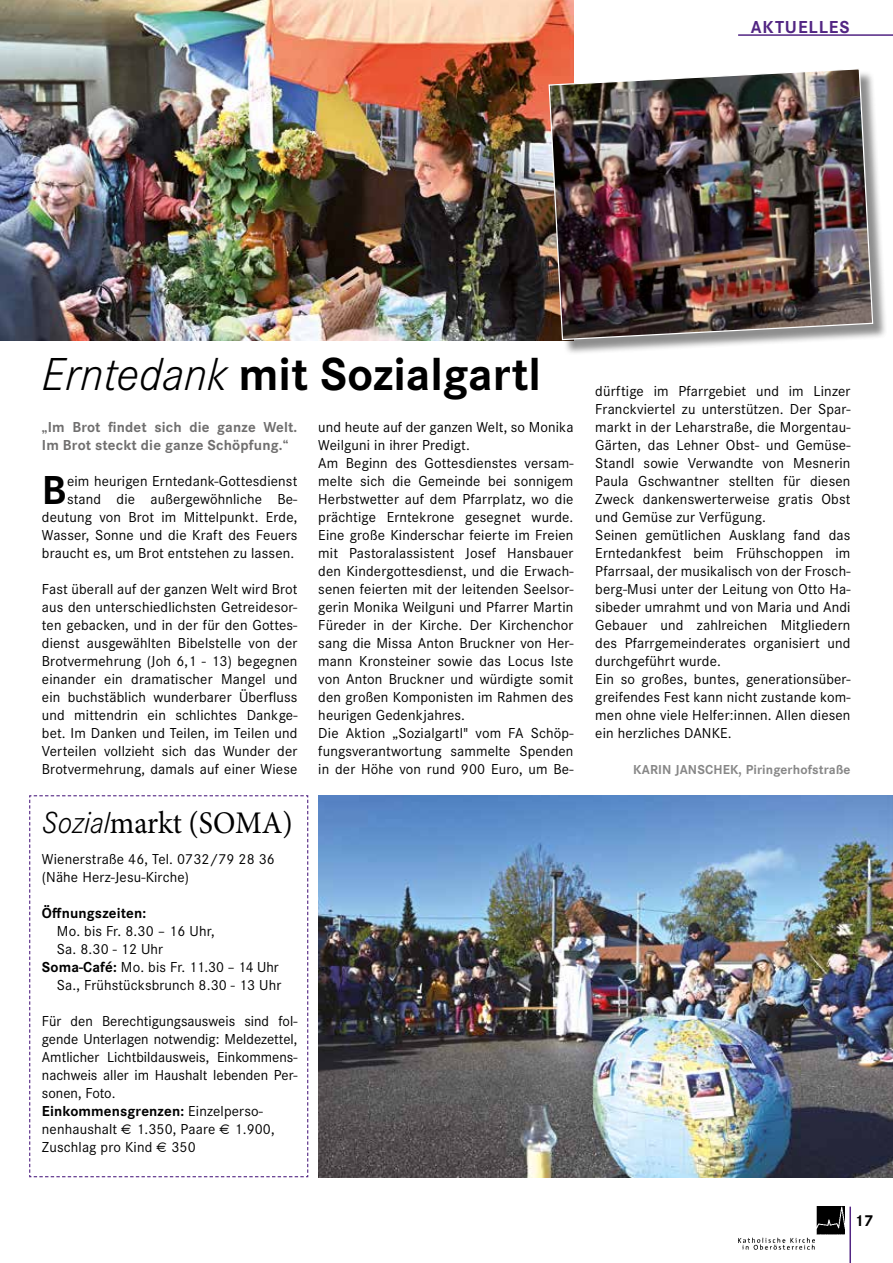
<style>
.page{position:relative;width:893px;height:1263px;background:#fff}
.page>*{position:absolute;margin:0;border:0;box-sizing:border-box;transform-origin:0 0}
.t1{font:700 48px "Corporate S";color:#000}
.t2{font:700 42px "Corporate S";color:#000}
.t3{font:31.5px "Minion Pro";letter-spacing:-.005em;color:#000;scale:.95 1}
.t4{font:700 18px "Corporate S";letter-spacing:.05em;color:#522583}
.t5{font:700 16.5px "Corporate S";color:#000}
.t6{font:15px/18px "Corporate S";letter-spacing:.01em;color:#000}
.t7{font:700 15px/18px "Corporate S";letter-spacing:.01em;color:#706f6f}
.t8{font:15px "Corporate S";letter-spacing:-.01em;color:#000}
.t9{font:700 15px "Corporate S";letter-spacing:.01em;color:#000}
.t10{font:700 13.5px "Corporate S";letter-spacing:.01em;color:#878787}
.s1{font-weight:300;font-style:italic}
.s2{font-family:"Corporate S";font-weight:300;font-style:italic}
.s3{font-weight:700}
.s4{font-family:"Times";font-weight:700}
</style>
<div class="page">
<img style="left:738px;top:1206px;width:106px;height:43px">
<hr style="left:849px;top:1206px;width:2px;height:57px;background:#522583">
<hr style="left:738px;top:34px;width:155px;height:2px;background:#522583">
<img style="left:0;top:0;width:573px;height:340px">
<div style="left:551px;top:70px;width:337px;height:285px;background:#000;opacity:.45"></div>
<img style="left:548px;top:68px;width:326px;height:273px">
<img style="left:318px;top:795px;width:575px;height:383px">
<svg style="left:29px;top:795px;width:280px;height:383px"></svg>
<p class="t4" style="left:751px;top:15px;width:100px">AKTUELLES</p>
<h1 class="t1" style="left:42px;top:341px;width:501px"><span class="s1">Erntedank</span> mit Sozialgartl</h1>
<p class="t6" style="left:318px;top:417px;width:257px">und heute auf der ganzen Welt, so Monika Weilguni in ihrer Predigt.<br>Am Beginn des Gottesdienstes versam&shy;melte sich die Gemeinde bei sonnigem Herbstwetter auf dem Pfarrplatz, wo die prächtige Erntekrone gesegnet wurde.<br>Eine große Kinderschar feierte im Freien mit Pastoralassistent Josef Hansbauer den Kindergottesdienst, und die Erwach&shy;senen feierten mit der leitenden Seelsor&shy;gerin Monika Weilguni und Pfarrer Martin Füreder in der Kirche. Der Kirchenchor sang die Missa Anton Bruckner von Her&shy;mann Kronsteiner sowie das Locus Iste von Anton Bruckner und würdigte somit den großen Komponisten im Rahmen des heurigen Gedenkjahres.<br>Die Aktion „Sozialgartl" vom FA Schöp&shy;fungsverantwortung sammelte Spenden in der Höhe von rund 900 Euro, um Be-</p>
<p class="t7" style="left:42px;top:418px;width:257px">„Im Brot findet sich die ganze Welt.<br>Im Brot steckt die ganze Schöpfung.“</p>
<h2 class="t2" style="left:42px;top:461px;width:26px">B</h2>
<p class="t6" style="left:42px;top:471px;width:257px;text-align:right">eim heurigen Erntedank-Gottesdienst stand die außergewöhnliche Be&shy;deutung von Brot im Mittelpunkt. Erde, Wasser, Sonne und die Kraft des Feuers braucht es, um Brot entstehen zu lassen.</p>
<p class="t6" style="left:42px;top:579px;width:257px;text-align:justify">Fast überall auf der ganzen Welt wird Brot aus den unterschiedlichsten Getreidesor&shy;ten gebacken, und in der für den Gottes&shy;dienst ausgewählten Bibelstelle von der Brotvermehrung (Joh 6,1 - 13) begegnen einander ein dramatischer Mangel und ein buchstäblich wunderbarer Überfluss und mittendrin ein schlichtes Dankge&shy;bet. Im Danken und Teilen, im Teilen und Verteilen vollzieht sich das Wunder der Brotvermehrung, damals auf einer Wiese</p>
<h3 class="t3" style="left:42px;top:802px;width:265px"><span class="s2">Sozial</span>markt (SOMA)</h3>
<p class="t6" style="left:42px;top:849px;width:235px">Wienerstraße 46, Tel. 0732/79 28 36 (Nähe Herz-Jesu-Kirche)</p>
<p class="t9" style="left:42px;top:903px;width:106px">Öffnungszeiten:</p>
<p class="t6" style="left:57px;top:921px;width:159px">Mo. bis Fr. 8.30 – 16 Uhr,</p>
<p class="t6" style="left:57px;top:939px;width:108px">Sa. 8.30 - 12 Uhr</p>
<p class="t8" style="left:42px;top:957px;width:238px"><span class="s3">Soma-Café:</span> Mo. bis Fr. 11.30 – 14 Uhr</p>
<p class="t6" style="left:57px;top:975px;width:226px">Sa., Frühstücksbrunch 8.30 - 13 Uhr</p>
<p class="t6" style="left:42px;top:1011px;width:257px">Für den Berechtigungsausweis sind fol&shy;gende Unterlagen notwendig: Meldezettel, Amtlicher Lichtbildausweis, Einkommens&shy;nachweis aller im Haushalt lebenden Per&shy;sonen, Foto.<br><span class="s3">Einkommensgrenzen:</span> Einzelperso&shy;nenhaushalt <span class="s4">€</span> 1.350, Paare <span class="s4">€</span> 1.900, Zuschlag pro Kind <span class="s4">€</span> 350</p>
<p class="t6" style="left:595px;top:381px;width:257px">dürftige im Pfarrgebiet und im Linzer Franckviertel zu unterstützen. Der Spar&shy;markt in der Leharstraße, die Morgentau-Gärten, das Lehner Obst- und Gemüse-Standl sowie Verwandte von Mesnerin Paula Gschwantner stellten für diesen Zweck dankenswerterweise gratis Obst und Gemüse zur Verfügung.<br>Seinen gemütlichen Ausklang fand das Erntedankfest beim Frühschoppen im Pfarrsaal, der musikalisch von der Frosch&shy;berg-Musi unter der Leitung von Otto Ha&shy;sibeder umrahmt und von Maria und Andi Gebauer und zahlreichen Mitgliedern des Pfarrgemeinderates organisiert und durchgeführt wurde.<br>Ein so großes, buntes, generationsüber&shy;greifendes Fest kann nicht zustande kom&shy;men ohne viele Helfer:innen. Allen diesen ein herzliches DANKE.</p>
<p class="t10" style="left:633px;top:760px;width:219px">KARIN JANSCHEK, Piringerhofstraße</p>
<p class="t5" style="left:854px;top:1209px;width:20px">17</p>
</div>
